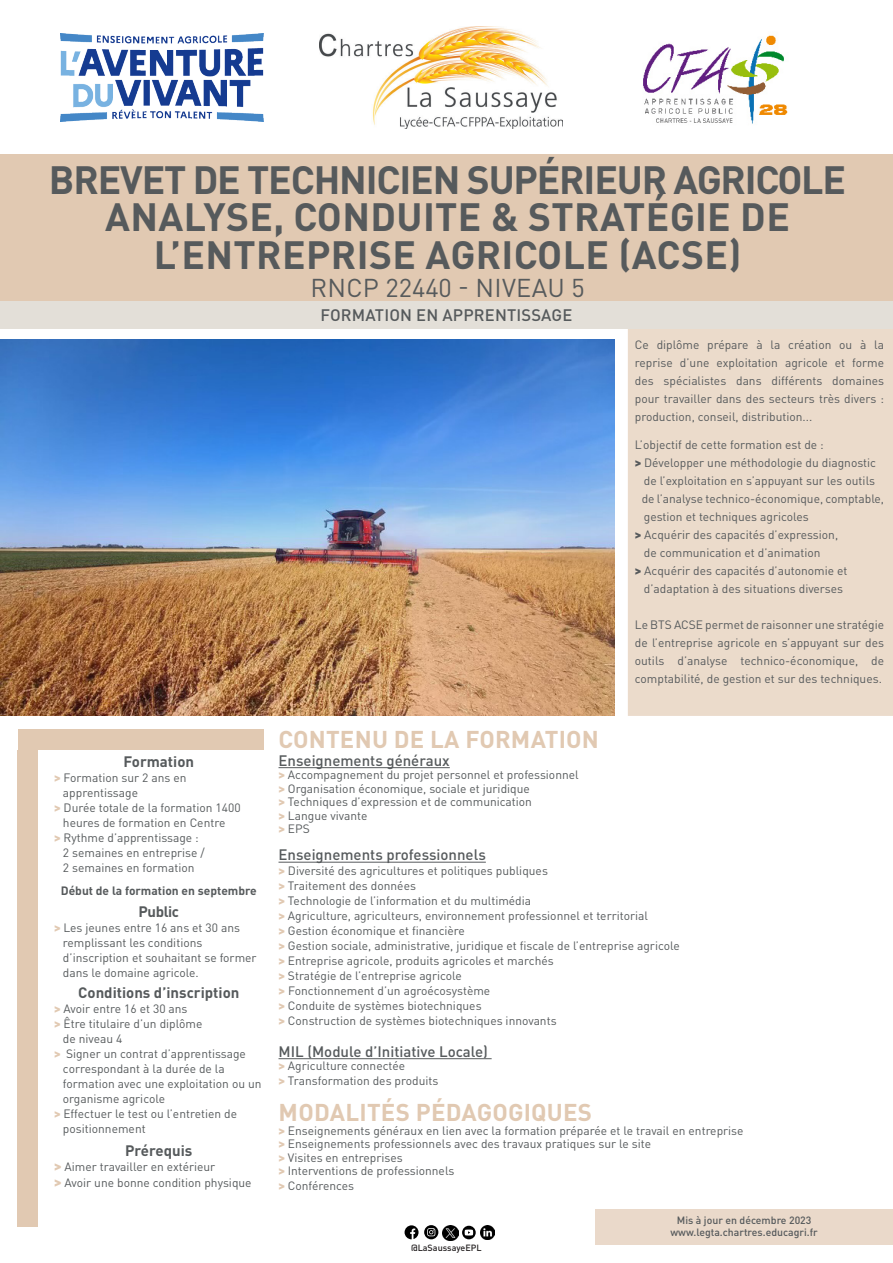
<style>
.page{position:relative;width:893px;height:1263px;background:#fff}
.page>*{position:absolute;margin:0;border:0;box-sizing:border-box;transform-origin:0 0}
.t1{font:700 39px "DIN Pro";color:#565a5c}
.t2{font:700 39px "DIN Pro";letter-spacing:-.03em;color:#565a5c}
.t3{font:25.5px "DIN Pro";letter-spacing:.01em;color:#565a5c}
.t4{font:700 24px "DIN Pro";letter-spacing:.01em;color:#e1c9b2}
.t5{font:500 16.5px "DIN Pro";letter-spacing:.01em;color:#565a5c}
.t6{font:500 15px "DIN Pro";color:#565a5c}
.t7{font:700 15px "DIN Pro";color:#565a5c}
.t8{font:12px/18px "DIN Pro";color:#565a5c;text-align:justify}
.t9{font:700 12px "DIN Pro";color:#565a5c}
.t10{font:500 10.5px "DIN Pro";color:#565a5c}
.t11{font:500 9px "DIN Pro";color:#231f20}
.s1{font-weight:900;color:#e1c9b2}
.s2{font-weight:900;font-size:13.5px;color:#e1c9b2}
.s3{font-weight:900}
</style>
<div class="page">
<img style="left:0;top:340px;width:614px;height:376px">
<div style="left:628px;top:328px;width:265px;height:388px;background:#ebdbcb"></div>
<img style="left:643px;top:35px;width:145px;height:89px">
<div style="left:0;top:154px;width:893px;height:156px;background:#e1c9b2"></div>
<div style="left:0;top:301px;width:893px;height:27px;background:#e3dfd8"></div>
<img style="left:320px;top:26px;width:243px;height:103px">
<hr style="left:279px;top:767px;width:171px;height:1px;background:#565a5c">
<hr style="left:279px;top:862px;width:207px;height:1px;background:#565a5c">
<hr style="left:279px;top:1058px;width:213px;height:1px;background:#565a5c">
<div style="left:595px;top:1210px;width:298px;height:35px;background:#ead9ca"></div>
<div style="left:18px;top:729px;width:246px;height:21px;background:#e1c9b2"></div>
<div style="left:18px;top:750px;width:20px;height:477px;background:#e1c9b2"></div>
<img style="left:61px;top:33px;width:203px;height:89px">
<svg style="left:462px;top:1226px;width:14px;height:13px"></svg>
<svg style="left:405px;top:1225px;width:33px;height:14px"></svg>
<img style="left:480px;top:1225px;width:14px;height:14px">
<img style="left:443px;top:1225px;width:15px;height:16px">
<p class="t2" style="left:49px;top:153px;width:799px">BREVET DE TECHNICIEN SUPÉRIEUR AGRICOLE</p>
<p class="t1" style="left:105px;top:191px;width:686px">ANALYSE, CONDUITE &amp; STRATÉGIE DE</p>
<p class="t1" style="left:154px;top:228px;width:589px">L’ENTREPRISE AGRICOLE (ACSE)</p>
<p class="t3" style="left:310px;top:271px;width:276px">RNCP 22440 - NIVEAU 5</p>
<p class="t5" style="left:321px;top:304px;width:253px">FORMATION EN APPRENTISSAGE</p>
<p class="t7" style="left:124px;top:752px;width:72px">Formation</p>
<p class="t8" style="left:54px;top:768px;width:134px"><span class="s1">&gt;</span> Formation sur 2 ans en</p>
<p class="t8" style="left:63px;top:783px;width:77px">apprentissage</p>
<p class="t8" style="left:54px;top:798px;width:188px"><span class="s1">&gt;</span> Durée totale de la formation 1400</p>
<p class="t8" style="left:63px;top:813px;width:164px">heures de formation en Centre</p>
<p class="t8" style="left:54px;top:828px;width:146px"><span class="s1">&gt;</span> Rythme d’apprentissage :</p>
<p class="t8" style="left:63px;top:843px;width:143px">2 semaines en entreprise /</p>
<p class="t8" style="left:63px;top:858px;width:133px">2 semaines en formation</p>
<p class="t9" style="left:61px;top:882px;width:197px">Début de la formation en septembre</p>
<p class="t7" style="left:139px;top:902px;width:42px">Public</p>
<p class="t8" style="left:54px;top:918px;width:188px"><span class="s1">&gt;</span> Les jeunes entre 16 ans et 30 ans</p>
<p class="t8" style="left:63px;top:933px;width:141px">remplissant les conditions</p>
<p class="t8" style="left:63px;top:948px;width:195px">d’inscription et souhaitant se former</p>
<p class="t8" style="left:63px;top:963px;width:137px">dans le domaine agricole.</p>
<p class="t7" style="left:78px;top:983px;width:163px">Conditions d’inscription</p>
<p class="t8" style="left:54px;top:999px;width:135px"><span class="s1">&gt;</span> Avoir entre 16 et 30 ans</p>
<p class="t8" style="left:54px;top:1014px;width:150px"><span class="s1">&gt;</span> Être titulaire d’un diplôme</p>
<p class="t8" style="left:63px;top:1029px;width:61px">de niveau 4</p>
<p class="t8" style="left:54px;top:1044px;width:193px"><span class="s1">&gt;</span> Signer un contrat d’apprentissage</p>
<p class="t8" style="left:63px;top:1059px;width:163px">correspondant à la durée de la</p>
<p class="t8" style="left:63px;top:1074px;width:200px">formation avec une exploitation ou un</p>
<p class="t8" style="left:63px;top:1089px;width:104px">organisme agricole</p>
<p class="t8" style="left:54px;top:1104px;width:185px"><span class="s1">&gt;</span> Effectuer le test ou l’entretien de</p>
<p class="t8" style="left:63px;top:1119px;width:84px">positionnement</p>
<p class="t7" style="left:125px;top:1140px;width:69px">Prérequis</p>
<p class="t8" style="left:54px;top:1157px;width:163px"><span class="s2">&gt;</span> Aimer travailler en extérieur</p>
<p class="t8" style="left:54px;top:1173px;width:199px"><span class="s2">&gt;</span> Avoir une bonne condition physique</p>
<p class="t8" style="left:635px;top:335px;width:251px">Ce diplôme prépare à la création ou à la reprise d’une exploitation agricole et forme des spécialistes dans différents domaines pour travailler dans des secteurs très divers : production, conseil, distribution...</p>
<p class="t8" style="left:635px;top:435px;width:190px">L’objectif de cette formation est de :</p>
<p class="t8" style="left:635px;top:453px;width:243px"><span class="s3">&gt;</span> Développer une méthodologie du diagnostic</p>
<p class="t8" style="left:644px;top:471px;width:233px">de l’exploitation en s’appuyant sur les outils</p>
<p class="t8" style="left:642px;top:489px;width:244px">de l’analyse technico-économique, comptable,</p>
<p class="t8" style="left:644px;top:507px;width:166px">gestion et techniques agricoles</p>
<p class="t8" style="left:635px;top:525px;width:205px"><span class="s3">&gt;</span> Acquérir des capacités d’expression,</p>
<p class="t8" style="left:644px;top:543px;width:178px">de communication et d’animation</p>
<p class="t8" style="left:635px;top:561px;width:214px"><span class="s3">&gt;</span> Acquérir des capacités d’autonomie et</p>
<p class="t8" style="left:644px;top:579px;width:201px">d’adaptation à des situations diverses</p>
<p class="t8" style="left:635px;top:615px;width:251px">Le BTS ACSE permet de raisonner une stratégie de l’entreprise agricole en s’appuyant sur des outils d’analyse technico-économique, de comptabilité, de gestion et sur des techniques.</p>
<p class="t4" style="left:279px;top:723px;width:322px">CONTENU DE LA FORMATION</p>
<p class="t6" style="left:279px;top:750px;width:173px">Enseignements généraux</p>
<p class="t8" style="left:279px;top:765px;width:302px"><span class="s1">&gt;</span> Accompagnement du projet personnel et professionnel</p>
<p class="t8" style="left:279px;top:779px;width:253px"><span class="s1">&gt;</span> Organisation économique, sociale et juridique</p>
<p class="t8" style="left:279px;top:792px;width:255px"><span class="s1">&gt;</span> Techniques d’expression et de communication</p>
<p class="t8" style="left:279px;top:806px;width:90px"><span class="s1">&gt;</span> Langue vivante</p>
<p class="t8" style="left:279px;top:819px;width:33px"><span class="s1">&gt;</span> EPS</p>
<p class="t6" style="left:279px;top:844px;width:209px">Enseignements professionnels</p>
<p class="t8" style="left:279px;top:861px;width:271px"><span class="s1">&gt;</span> Diversité des agricultures et politiques publiques</p>
<p class="t8" style="left:279px;top:876px;width:139px"><span class="s1">&gt;</span> Traitement des données</p>
<p class="t8" style="left:279px;top:891px;width:254px"><span class="s1">&gt;</span> Technologie de l’information et du multimédia</p>
<p class="t8" style="left:279px;top:906px;width:371px"><span class="s1">&gt;</span> Agriculture, agriculteurs, environnement professionnel et territorial</p>
<p class="t8" style="left:279px;top:921px;width:188px"><span class="s1">&gt;</span> Gestion économique et financière</p>
<p class="t8" style="left:279px;top:936px;width:403px"><span class="s1">&gt;</span> Gestion sociale, administrative, juridique et fiscale de l’entreprise agricole</p>
<p class="t8" style="left:279px;top:951px;width:277px"><span class="s1">&gt;</span> Entreprise agricole, produits agricoles et marchés</p>
<p class="t8" style="left:279px;top:966px;width:185px"><span class="s1">&gt;</span> Stratégie de l’entreprise agricole</p>
<p class="t8" style="left:279px;top:981px;width:213px"><span class="s1">&gt;</span> Fonctionnement d’un agroécosystème</p>
<p class="t8" style="left:279px;top:996px;width:205px"><span class="s1">&gt;</span> Conduite de systèmes biotechniques</p>
<p class="t8" style="left:279px;top:1011px;width:280px"><span class="s1">&gt;</span> Construction de systèmes biotechniques innovants</p>
<p class="t6" style="left:279px;top:1041px;width:211px">MIL (Module d’Initiative Locale)</p>
<p class="t8" style="left:279px;top:1056px;width:128px"><span class="s1">&gt;</span> Agriculture connectée</p>
<p class="t8" style="left:279px;top:1071px;width:161px"><span class="s1">&gt;</span> Transformation des produits</p>
<p class="t4" style="left:279px;top:1096px;width:315px">MODALITÉS PÉDAGOGIQUES</p>
<p class="t8" style="left:279px;top:1121px;width:467px"><span class="s1">&gt;</span> Enseignements généraux en lien avec la formation préparée et le travail en entreprise</p>
<p class="t8" style="left:279px;top:1134px;width:374px"><span class="s1">&gt;</span> Enseignements professionnels avec des travaux pratiques sur le site</p>
<p class="t8" style="left:279px;top:1148px;width:126px"><span class="s1">&gt;</span> Visites en entreprises</p>
<p class="t8" style="left:279px;top:1161px;width:177px"><span class="s1">&gt;</span> Interventions de professionnels</p>
<p class="t8" style="left:279px;top:1176px;width:77px"><span class="s1">&gt;</span> Conférences</p>
<p class="t11" style="left:411px;top:1241px;width:72px">@LaSaussayeEPL</p>
<p class="t10" style="left:677px;top:1213px;width:136px">Mis à jour en décembre 2023</p>
<p class="t10" style="left:670px;top:1225px;width:149px">www.legta.chartres.educagri.fr</p>
</div>
